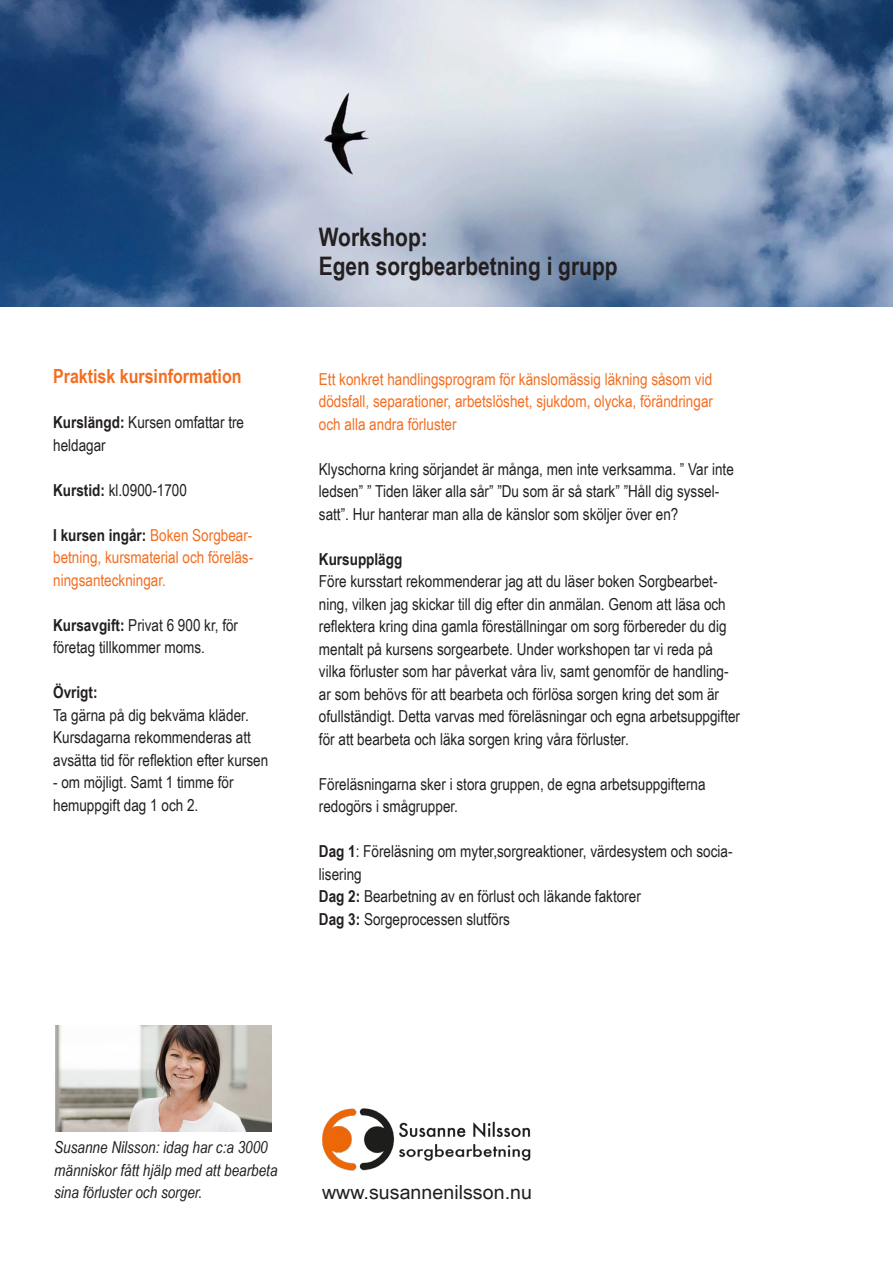
<style>
.page{position:relative;width:893px;height:1263px;background:#fff}
.page>*{position:absolute;margin:0;border:0;box-sizing:border-box;transform-origin:0 0}
.t1{font:700 25.5px "Arial Narrow";color:#231f20}
.t2{font:700 19.5px "Arial Narrow";color:#f36e21}
.t3{font:19.5px "Arial Narrow";color:#231f20;scale:1.23 1}
.t4{font:16.5px/22.5px "Arial Narrow";color:#231f20}
.t5{font:16.5px/22.5px "Arial Narrow";color:#f36e21}
.t6{font:italic 16.5px/22.5px "Arial Narrow";color:#231f20}
.t7{font:700 16.5px "Arial Narrow";color:#231f20}
.s1{font-weight:700}
.s2{font-weight:700;color:#231f20}
</style>
<div class="page">
<img style="left:0;top:0;width:893px;height:306px">
<img style="left:55px;top:1026px;width:217px;height:105px">
<img style="left:322px;top:1108px;width:209px;height:63px">
<p class="t2" style="left:53px;top:362px;width:190px">Praktisk kursinformation</p>
<p class="t4" style="left:53px;top:411px;width:192px"><span class="s1">Kurslängd:</span> Kursen omfattar tre heldagar</p>
<p class="t4" style="left:53px;top:478px;width:135px"><span class="s1">Kurstid:</span> kl.0900-1700</p>
<p class="t5" style="left:53px;top:523px;width:202px;text-align:justify"><span class="s2">I kursen ingår:</span> Boken Sorgbear&shy;betning, kursmaterial och föreläs&shy;ningsanteckningar.</p>
<p class="t4" style="left:53px;top:613px;width:186px"><span class="s1">Kursavgift:</span> Privat 6 900 kr, för företag tillkommer moms.</p>
<p class="t7" style="left:53px;top:680px;width:46px">Övrigt:</p>
<p class="t4" style="left:53px;top:703px;width:217px">Ta gärna på dig bekväma kläder.<br>Kursdagarna rekommenderas att avsätta tid för reflektion efter kursen</p>
<p class="t4" style="left:53px;top:771px;width:182px">- om möjligt. Samt 1 timme för hemuppgift dag 1 och 2.</p>
<p class="t1" style="left:319px;top:218px;width:110px">Workshop:</p>
<p class="t1" style="left:319px;top:246px;width:300px">Egen sorgbearbetning i grupp</p>
<p class="t5" style="left:319px;top:367px;width:396px">Ett konkret handlingsprogram för känslomässig läkning såsom vid dödsfall, separationer, arbetslöshet, sjukdom, olycka, förändringar</p>
<p class="t5" style="left:319px;top:412px;width:139px">och alla andra förluster</p>
<p class="t4" style="left:319px;top:457px;width:416px">Klyschorna kring sörjandet är många, men inte verksamma. ” Var inte ledsen” ” Tiden läker alla sår” ”Du som är så stark” ”Håll dig syssel&shy;satt”. Hur hanterar man alla de känslor som sköljer över en?</p>
<p class="t7" style="left:319px;top:546px;width:85px">Kursupplägg</p>
<p class="t4" style="left:319px;top:569px;width:423px">Före kursstart rekommenderar jag att du läser boken Sorgbearbet&shy;ning, vilken jag skickar till dig efter din anmälan. Genom att läsa och reflektera kring dina gamla föreställningar om sorg förbereder du dig mentalt på kursens sorgearbete. Under workshopen tar vi reda på vilka förluster som har påverkat våra liv, samt genomför de handling&shy;ar som behövs för att bearbeta och förlösa sorgen kring det som är ofullständigt. Detta varvas med föreläsningar och egna arbetsuppgifter för att bearbeta och läka sorgen kring våra förluster.</p>
<p class="t4" style="left:319px;top:772px;width:388px">Föreläsningarna sker i stora gruppen, de egna arbetsuppgifterna redogörs i smågrupper.</p>
<p class="t4" style="left:319px;top:839px;width:415px"><span class="s1">Dag 1</span>: Föreläsning om myter,sorgreaktioner, värdesystem och socia&shy;lisering</p>
<p class="t4" style="left:319px;top:884px;width:323px"><span class="s1">Dag 2:</span> Bearbetning av en förlust och läkande faktorer</p>
<p class="t4" style="left:319px;top:907px;width:193px"><span class="s1">Dag 3:</span> Sorgeprocessen slutförs</p>
<p class="t6" style="left:54px;top:1136px;width:225px">Susanne Nilsson: idag har c:a 3000 människor fått hjälp med att bearbeta sina förluster och sorger.</p>
<p class="t3" style="left:322px;top:1178px;width:172px">www.susannenilsson.nu</p>
</div>
